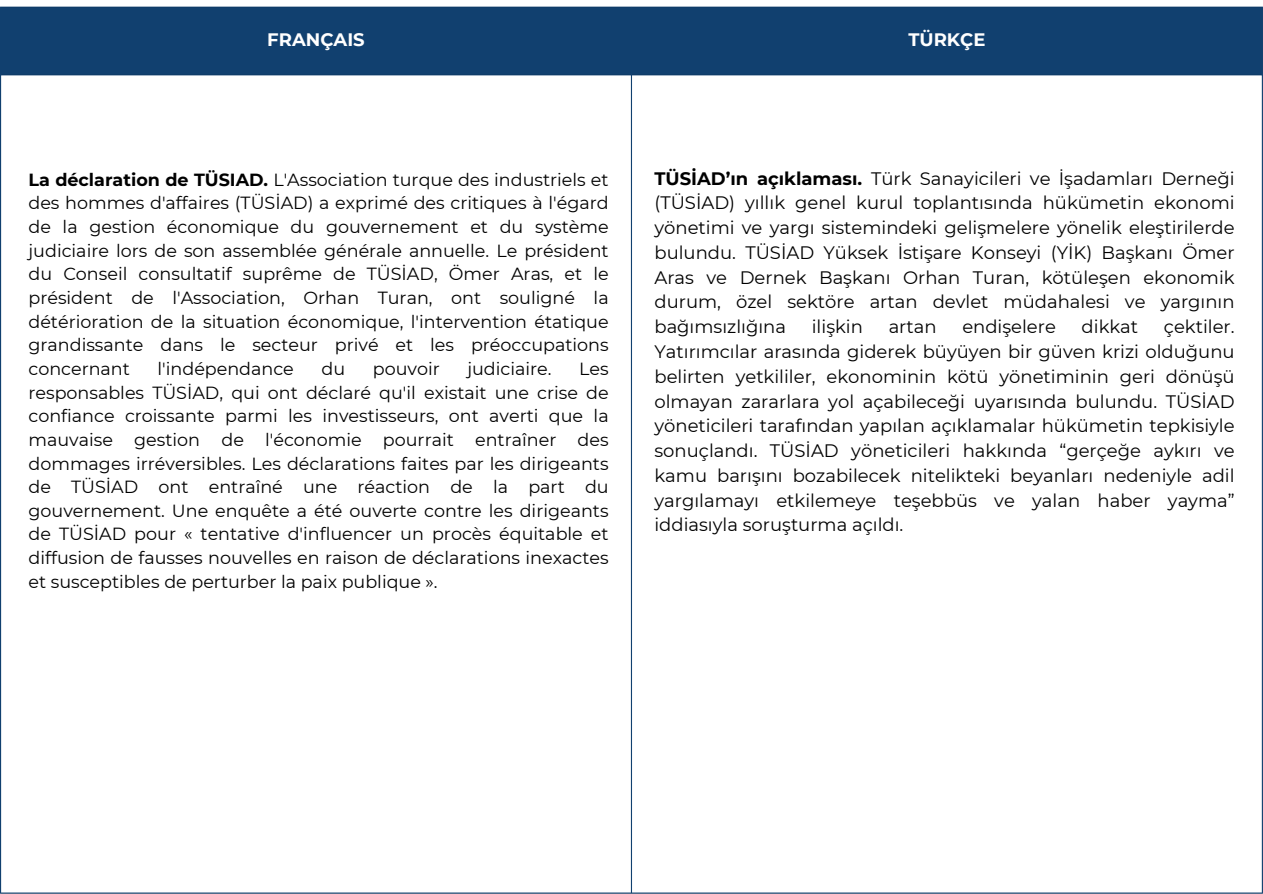
<style>
.page{position:relative;width:1263px;height:894px;background:#fff}
.page>*{position:absolute;margin:0;border:0;box-sizing:border-box;transform-origin:0 0}
.t1{font:18px/24.8px "Montserrat";color:#000;text-align:justify}
.t2{font:700 18px "Montserrat";color:#fff}
.t3{font:17.55px/23.7px "Montserrat";color:#000;text-align:justify}
.s1{font-weight:700}
</style>
<div class="page">
<div style="left:1px;top:8px;width:1261px;height:66px;background:#11406f"></div>
<hr style="left:0;top:8px;width:1px;height:884px;background:#11406f">
<hr style="left:631px;top:8px;width:1px;height:884px;background:#11406f">
<hr style="left:1262px;top:8px;width:1px;height:884px;background:#11406f">
<hr style="left:0;top:7px;width:1263px;height:1px;background:#11406f">
<hr style="left:0;top:74px;width:1263px;height:1px;background:#11406f">
<hr style="left:0;top:892px;width:1263px;height:1px;background:#11406f">
<p class="t2" style="left:267px;top:29px;width:99px">FRANÇAIS</p>
<p class="t2" style="left:908px;top:29px;width:79px">TÜRKÇE</p>
<h1 class="t3" style="left:29px;top:167px;width:582px"><span class="s1">La déclaration de TÜSIAD.</span> L'Association turque des industriels et des hommes d'affaires (TÜSİAD) a exprimé des critiques à l'égard de la gestion économique du gouvernement et du système judiciaire lors de son assemblée générale annuelle. Le président du Conseil consultatif suprême de TÜSİAD, Ömer Aras, et le président de l'Association, Orhan Turan, ont souligné la détérioration de la situation économique, l'intervention étatique grandissante dans le secteur privé et les préoccupations concernant</h1>
<h1 class="t3" style="left:158px;top:356px;width:138px">l'indépendance</h1>
<h1 class="t3" style="left:321px;top:356px;width:25px">du</h1>
<h1 class="t3" style="left:373px;top:356px;width:68px">pouvoir</h1>
<h1 class="t3" style="left:467px;top:356px;width:86px">judiciaire.</h1>
<h1 class="t3" style="left:29px;top:356px;width:582px;text-indent:551px">Les responsables TÜSİAD, qui ont déclaré qu'il existait une crise de confiance croissante parmi les investisseurs, ont averti que la mauvaise gestion de l'économie pourrait entraîner des dommages irréversibles. Les déclarations faites par les dirigeants de TÜSİAD ont entraîné une réaction de la part du gouvernement. Une enquête a été ouverte contre les dirigeants de TÜSİAD pour « tentative d'influencer un procès équitable et diffusion de fausses nouvelles en raison de déclarations inexactes et susceptibles de perturber la paix publique ».</h1>
<h1 class="t1" style="left:654px;top:166px;width:582px"><span class="s1">TÜSİAD’ın açıklaması.</span> Türk Sanayicileri ve İşadamları Derneği (TÜSİAD) yıllık genel kurul toplantısında hükümetin ekonomi yönetimi ve yargı sistemindeki gelişmelere yönelik eleştirilerde bulundu. TÜSİAD Yüksek İstişare Konseyi (YİK) Başkanı Ömer Aras ve Dernek Başkanı Orhan Turan, kötüleşen ekonomik durum, özel sektöre artan devlet müdahalesi ve yargının bağımsızlığına</h1>
<h1 class="t1" style="left:654px;top:314px;width:582px;text-indent:509px">çektiler.<br>Yatırımcılar arasında giderek büyüyen bir güven krizi olduğunu belirten yetkililer, ekonominin kötü yönetiminin geri dönüşü olmayan zararlara yol açabileceği uyarısında bulundu. TÜSİAD yöneticileri tarafından yapılan açıklamalar hükümetin tepkisiyle sonuçlandı. TÜSİAD yöneticileri hakkında “gerçeğe aykırı ve kamu barışını bozabilecek nitelikteki beyanları nedeniyle adil yargılamayı etkilemeye teşebbüs ve yalan haber yayma” iddiasıyla soruşturma açıldı.</h1>
<h1 class="t1" style="left:812px;top:314px;width:53px">ilişkin</h1>
<h1 class="t1" style="left:889px;top:314px;width:49px">artan</h1>
<h1 class="t1" style="left:962px;top:314px;width:95px">endişelere</h1>
<h1 class="t1" style="left:1082px;top:314px;width:58px">dikkat</h1>
</div>
